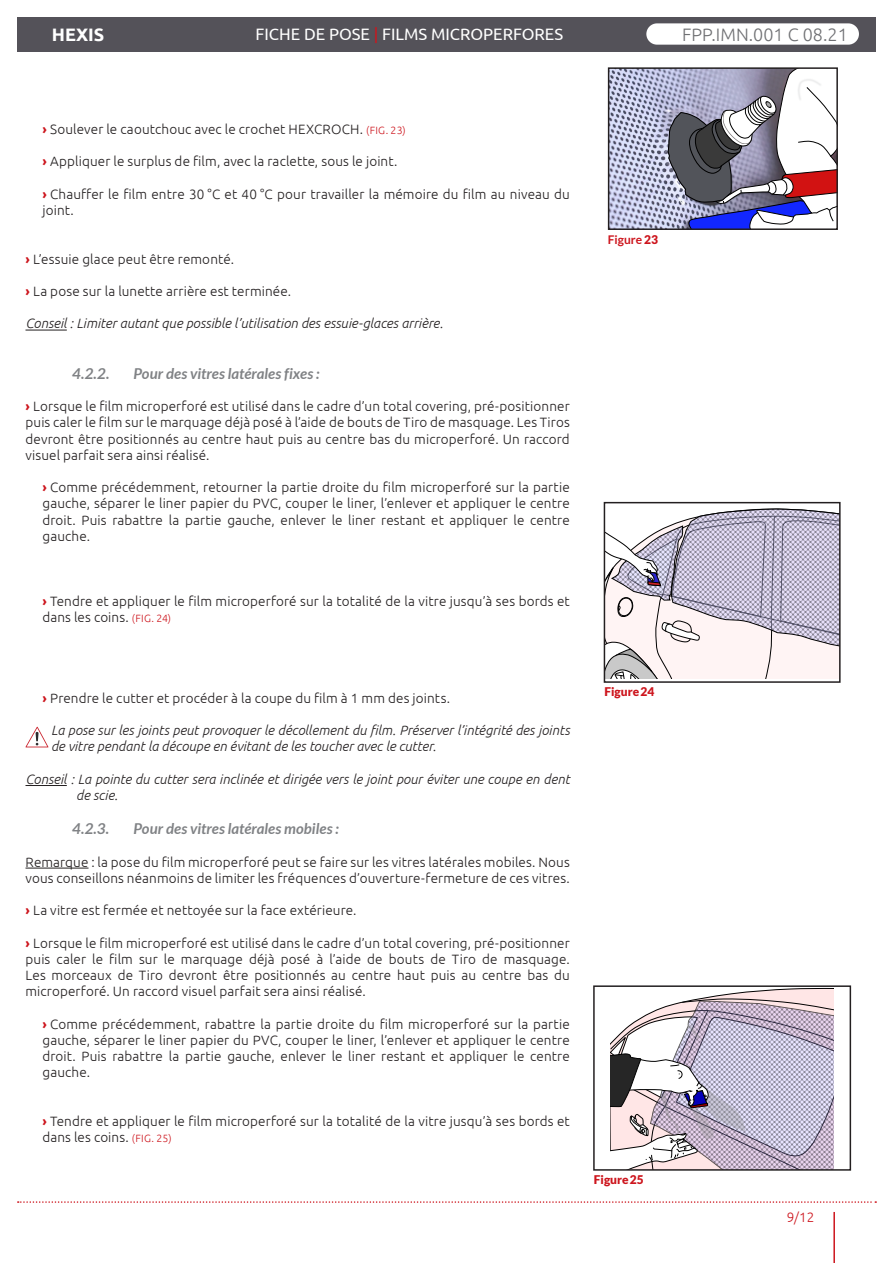
<style>
.page{position:relative;width:893px;height:1263px;background:#fff}
.page>*{position:absolute;margin:0;border:0;box-sizing:border-box;transform-origin:0 0}
.t1{font:300 18px "Ubuntu";color:#6f7073}
.t2{font:700 18px "Ubuntu";color:#fff}
.t3{font:16.5px "Ubuntu";color:#fff}
.t4{font:italic 700 15px "Lato";color:#808285}
.t5{font:300 13.5px/16.2px "Ubuntu";letter-spacing:.01em;color:#231f20}
.Conseil_fr{font:italic 300 13.5px/16.2px "Ubuntu";color:#231f20}
.avertissement{font:italic 300 13.5px/16.2px "Ubuntu";color:#231f20}
.t6{font:300 13.5px "Ubuntu";color:#cd151d}
.légende{font:900 12px "Lato";color:#cd151d}
.légende-2{font:700 12px "Lato";color:#cd151d}
.s1{color:#cd151d}
.s2{font-weight:700;color:#cd151d}
.s3{font-size:10.5px;color:#cd151d}
.s4{font-weight:900}
</style>
<div class="page">
<svg style="left:18px;top:1201px;width:858px;height:2px"></svg>
<hr style="left:833px;top:1212px;width:2px;height:51px;background:#cd151d">
<div style="left:17px;top:17px;width:859px;height:34px;background:#545259"></div>
<hr style="left:26px;top:330px;width:41px;height:1px;background:#231f20">
<hr style="left:26px;top:785px;width:41px;height:1px;background:#231f20">
<hr style="left:26px;top:868px;width:63px;height:1px;background:#231f20">
<img style="left:611px;top:70px;width:57px;height:157px">
<svg style="left:668px;top:70px;width:167px;height:157px"></svg>
<div style="left:608px;top:67px;width:230px;height:163px;border:2px solid #231f20"></div>
<svg style="left:607px;top:508px;width:231px;height:171px"></svg>
<div style="left:604px;top:502px;width:237px;height:181px;border:2px solid #231f20"></div>
<svg style="left:26px;top:727px;width:22px;height:20px"></svg>
<svg style="left:611px;top:988px;width:223px;height:180px"></svg>
<div style="left:593px;top:985px;width:258px;height:186px;border:2px solid #231f20"></div>
<div style="left:646px;top:23px;width:213px;height:22px;background:#fff;border-radius:11px"></div>
<h1 class="t2" style="left:52px;top:24px;width:54px">HEXIS</h1>
<p class="t3" style="left:256px;top:25px;width:309px">FICHE DE POSE <span class="s1">|</span> FILMS MICROPERFORES</p>
<h1 class="t1" style="left:682px;top:24px;width:167px">FPP.IMN.001 C 08.21</h1>
<p class="t5" style="left:43px;top:121px;width:365px"><span class="s2">›</span> Soulever le caoutchouc avec le crochet HEXCROCH. <span class="s3">(FIG. 23)</span></p>
<p class="t5" style="left:43px;top:153px;width:356px"><span class="s2">›</span> Appliquer le surplus de film, avec la raclette, sous le joint.</p>
<p class="t5" style="left:43px;top:186px;width:529px"><span class="s2">›</span> Chauffer le film entre 30 °C et 40 °C pour travailler la mémoire du film au niveau du joint.</p>
<p class="t5" style="left:26px;top:250px;width:210px"><span class="s2">›</span> L’essuie glace peut être remonté.</p>
<p class="t5" style="left:26px;top:283px;width:267px"><span class="s2">›</span> La pose sur la lunette arrière est terminée.</p>
<p class="Conseil_fr" style="left:26px;top:315px;width:419px">Conseil : Limiter autant que possible l’utilisation des essuie-glaces arrière.</p>
<p class="t4" style="left:72px;top:365px;width:39px">4.2.2.</p>
<p class="t4" style="left:134px;top:365px;width:188px">Pour des vitres latérales fixes :</p>
<p class="t5" style="left:26px;top:398px;width:546px;text-align:justify"><span class="s2">›</span> Lorsque le film microperforé est utilisé dans le cadre d’un total covering, pré-positionner puis caler le film sur le marquage déjà posé à l’aide de bouts de Tiro de masquage. Les Tiros devront être positionnés au centre haut puis au centre bas du microperforé. Un raccord visuel parfait sera ainsi réalisé.</p>
<p class="t5" style="left:43px;top:479px;width:529px;text-align:justify"><span class="s2">›</span> Comme précédemment, retourner la partie droite du film microperforé sur la partie gauche, séparer le liner papier du PVC, couper le liner, l’enlever et appliquer le centre droit. Puis rabattre la partie gauche, enlever le liner restant et appliquer le centre gauche.</p>
<p class="t5" style="left:43px;top:592px;width:529px"><span class="s2">›</span> Tendre et appliquer le film microperforé sur la totalité de la vitre jusqu’à ses bords et dans les coins. <span class="s3">(FIG. 24)</span></p>
<p class="légende-2" style="left:608px;top:233px;width:52px">Figure <span class="s4">23</span></p>
<p class="t5" style="left:43px;top:690px;width:409px"><span class="s2">›</span> Prendre le cutter et procéder à la coupe du film à 1 mm des joints.</p>
<p class="avertissement" style="left:51px;top:722px;width:520px">La pose sur les joints peut provoquer le décollement du film. Préserver l’intégrité des joints de vitre pendant la découpe en évitant de les toucher avec le cutter.</p>
<p class="Conseil_fr" style="left:76px;top:771px;width:495px;text-indent:-51px">Conseil : La pointe du cutter sera inclinée et dirigée vers le joint pour éviter une coupe en dent de scie.</p>
<p class="t4" style="left:72px;top:820px;width:38px">4.2.3.</p>
<p class="t4" style="left:134px;top:820px;width:207px">Pour des vitres latérales mobiles :</p>
<p class="t5" style="left:26px;top:853px;width:546px">Remarque : la pose du film microperforé peut se faire sur les vitres latérales mobiles. Nous vous conseillons néanmoins de limiter les fréquences d’ouverture-fermeture de ces vitres.</p>
<p class="t5" style="left:26px;top:902px;width:332px"><span class="s2">›</span> La vitre est fermée et nettoyée sur la face extérieure.</p>
<p class="t5" style="left:26px;top:934px;width:546px;text-align:justify"><span class="s2">›</span> Lorsque le film microperforé est utilisé dans le cadre d’un total covering, pré-positionner puis caler le film sur le marquage déjà posé à l’aide de bouts de Tiro de masquage.<br>Les morceaux de Tiro devront être positionnés au centre haut puis au centre bas du microperforé. Un raccord visuel parfait sera ainsi réalisé.</p>
<p class="t5" style="left:43px;top:1015px;width:529px;text-align:justify"><span class="s2">›</span> Comme précédemment, rabattre la partie droite du film microperforé sur la partie gauche, séparer le liner papier du PVC, couper le liner, l’enlever et appliquer le centre droit. Puis rabattre la partie gauche, enlever le liner restant et appliquer le centre gauche.</p>
<p class="t5" style="left:43px;top:1113px;width:529px"><span class="s2">›</span> Tendre et appliquer le film microperforé sur la totalité de la vitre jusqu’à ses bords et dans les coins. <span class="s3">(FIG. 25)</span></p>
<p class="légende" style="left:604px;top:684px;width:52px">Figure24</p>
<p class="légende" style="left:594px;top:1172px;width:51px">Figure25</p>
<p class="t6" style="left:787px;top:1209px;width:29px">9/12</p>
</div>
